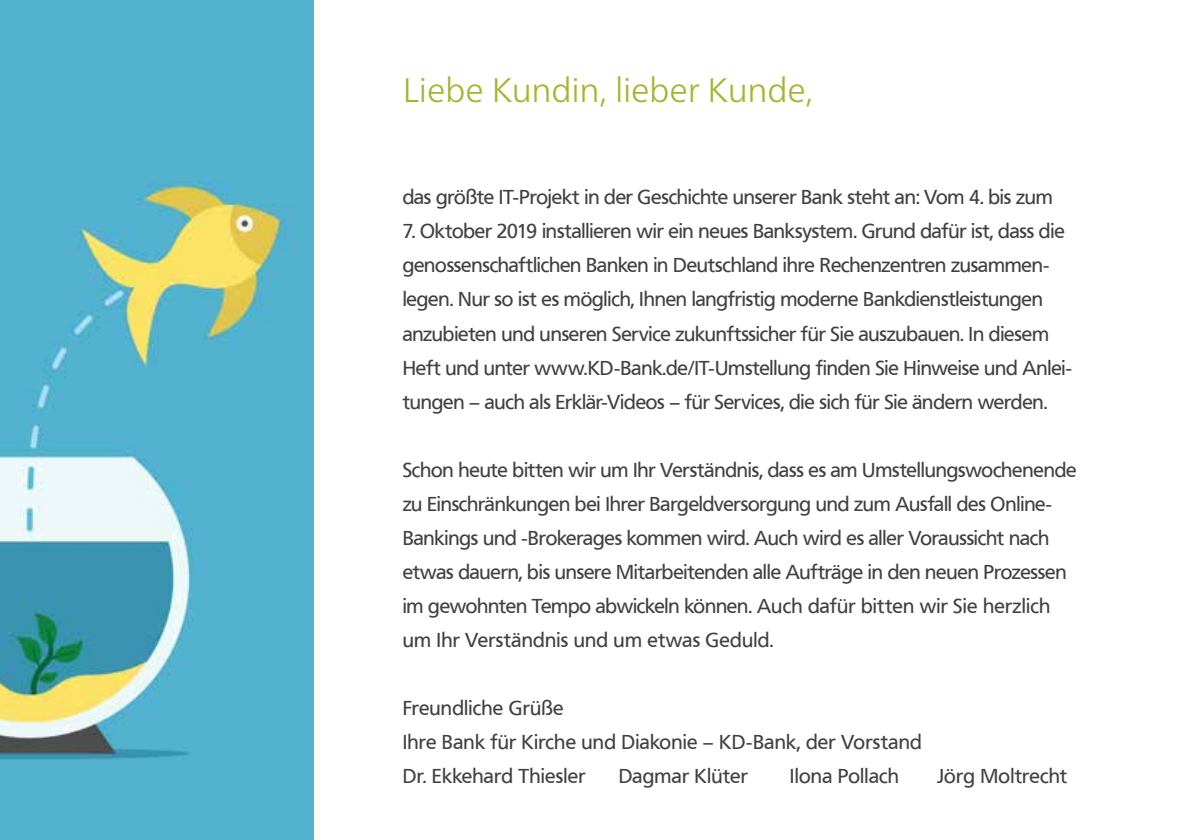
<style>
.page{position:relative;width:1191px;height:840px;background:#fff}
.page>*{position:absolute;margin:0;border:0;box-sizing:border-box;transform-origin:0 0}
.t1{font:300 34px "Frutiger Neue LT Pro";letter-spacing:-.01em;color:#a2b62d}
.t2{font:20px/34px "Frutiger VR";letter-spacing:-.01em;color:#414042}
.t3{font:20px/34px "Frutiger VR";letter-spacing:.01em;color:#414042}
</style>
<div class="page">
<img style="left:0;top:0;width:314px;height:839px">
<h1 class="t1" style="left:403px;top:69px;width:412px">Liebe Kundin, lieber Kunde,</h1>
<p class="t2" style="left:403px;top:180px;width:651px">das größte IT-Projekt in der Geschichte unserer Bank steht an: Vom 4. bis zum</p>
<p class="t2" style="left:403px;top:214px;width:671px">7. Oktober 2019 installieren wir ein neues Banksystem. Grund dafür ist, dass die genossenschaftlichen Banken in Deutschland ihre Rechenzentren zusammen&shy;legen. Nur so ist es möglich, Ihnen langfristig moderne Bankdienstleistungen anzubieten und unseren Service zukunftssicher für Sie auszubauen. In diesem Heft und unter www.KD-Bank.de/IT-Umstellung finden Sie Hinweise und Anlei&shy;tungen – auch als Erklär-Videos – für Services, die sich für Sie ändern werden.</p>
<p class="t2" style="left:403px;top:453px;width:675px">Schon heute bitten wir um Ihr Verständnis, dass es am Umstellungswochenende zu Einschränkungen bei Ihrer Bargeldversorgung und zum Ausfall des Online-Bankings und -Brokerages kommen wird. Auch wird es aller Voraussicht nach etwas dauern, bis unsere Mitarbeitenden alle Aufträge in den neuen Prozessen im gewohnten Tempo abwickeln können. Auch dafür bitten wir Sie herzlich um Ihr Verständnis und um etwas Geduld.</p>
<p class="t3" style="left:403px;top:691px;width:520px">Freundliche Grüße<br>Ihre Bank für Kirche und Diakonie – KD-Bank, der Vorstand<br>Dr. Ekkehard Thiesler</p>
<p class="t2" style="left:619px;top:759px;width:130px">Dagmar Klüter</p>
<p class="t3" style="left:790px;top:759px;width:111px">Ilona Pollach</p>
<p class="t3" style="left:937px;top:759px;width:132px">Jörg Moltrecht</p>
</div>
